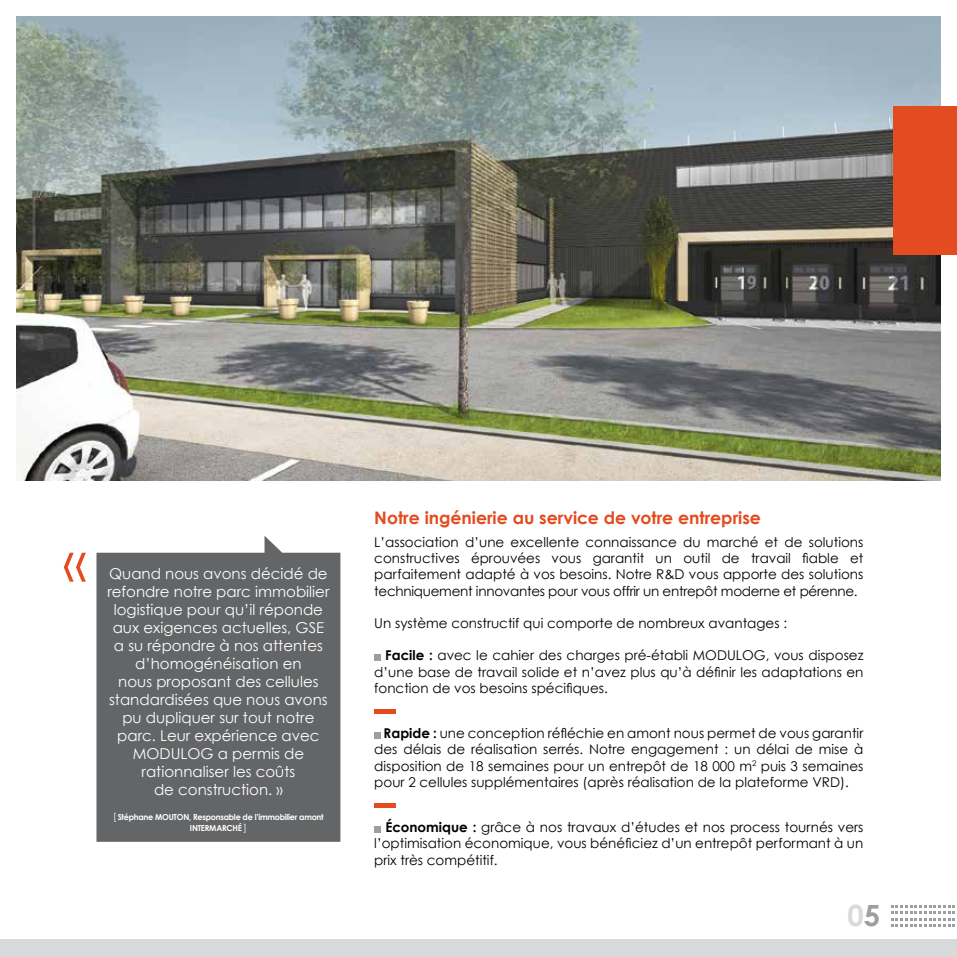
<style>
.page{position:relative;width:957px;height:957px;background:#fff}
.page>*{position:absolute;margin:0;border:0;box-sizing:border-box;transform-origin:0 0}
.t1{font:700 29.25px "Century Gothic";color:#d9dadb}
.t2{font:700 17.25px "Century Gothic";color:#e34b20}
.t3{font:15px/18px "Century Gothic";color:#fff;text-align:center}
.t4{font:13.5px/16.2px "Century Gothic";color:#000;text-align:justify}
.t5{font:700 8.25px/10.8px "Century Gothic";letter-spacing:-.03em;color:#fff}
.s1{font-weight:400;font-size:9.75px}
.s2{font-weight:700}
.s3{color:#9c9e9f}
</style>
<div class="page">
<img style="left:16px;top:16px;width:925px;height:464px">
<div style="left:374px;top:654px;width:7px;height:6px;background:#9c9e9f"></div>
<hr style="left:374px;top:709px;width:21px;height:4px;background:#e34b20">
<div style="left:374px;top:732px;width:7px;height:6px;background:#9c9e9f"></div>
<hr style="left:374px;top:803px;width:21px;height:4px;background:#e34b20">
<div style="left:374px;top:826px;width:7px;height:6px;background:#9c9e9f"></div>
<div style="left:0;top:940px;width:957px;height:17px;background:#d9dadb"></div>
<svg style="left:64px;top:553px;width:22px;height:29px"></svg>
<div style="left:96px;top:536px;width:244px;height:306px;background:#646567"></div>
<div style="left:893px;top:106px;width:64px;height:149px;background:#e34b20"></div>
<svg style="left:891px;top:905px;width:64px;height:21px"></svg>
<p class="t3" style="left:107px;top:564px;width:224px">Quand nous avons décidé de refondre notre parc immobilier logistique pour qu’il réponde aux exigences actuelles, GSE a su répondre à nos attentes d’homogénéisation en<br>nous proposant des cellules standardisées que nous avons pu dupliquer sur tout notre parc. Leur expérience avec<br>MODULOG a permis de rationnaliser les coûts<br>de construction. »</p>
<p class="t5" style="left:190px;top:811px;width:135px;text-indent:-77px"><span class="s1">[</span> Stéphane MOUTON, Responsable de l’immobilier amont<br>INTER</p>
<p class="t5" style="left:209px;top:822px;width:14px">MARC</p>
<p class="t5" style="left:233px;top:822px;width:16px">Hé<span class="s1">]</span></p>
<p class="t2" style="left:374px;top:507px;width:388px">N otre ingénierie au service de votre entreprise</p>
<p class="t4" style="left:374px;top:534px;width:490px">L’association d’une excellente connaissance du marché et de solutions constructives éprouvées vous garantit un outil de travail fiable et parfaitement adapté à vos besoins. Notre R&amp;D vous apporte des solutions techniquement innovantes pour vous offrir un entrepôt moderne et pérenne.</p>
<p class="t4" style="left:374px;top:615px;width:414px">Un système constructif qui comporte de nombreux avantages :</p>
<p class="t4" style="left:374px;top:647px;width:490px;text-indent:11px"><span class="s2">Facile :</span> avec le cahier des charges pré-établi MODULOG, vous disposez d’une base de travail solide et n’avez plus qu’à définir les adaptations en fonction de vos besoins spécifiques.</p>
<p class="t4" style="left:374px;top:725px;width:490px;text-indent:9px"><span class="s2">Rapide :</span> une conception réfléchie en amont nous permet de vous garantir des délais de réalisation serrés. Notre engagement : un délai de mise à disposition de 18 semaines pour un entrepôt de 18 000 m<sup>2</sup> puis 3 semaines pour 2 cellules supplémentaires (après réalisation de la plateforme VRD).</p>
<p class="t4" style="left:374px;top:819px;width:491px;text-indent:11px"><span class="s2">Économique :</span> grâce à nos travaux d’études et nos process tournés vers l’optimisation économique, vous bénéficiez d’un entrepôt performant à un prix très compétitif.</p>
<h1 class="t1" style="left:847px;top:897px;width:34px">0<span class="s3">5</span></h1>
</div>
